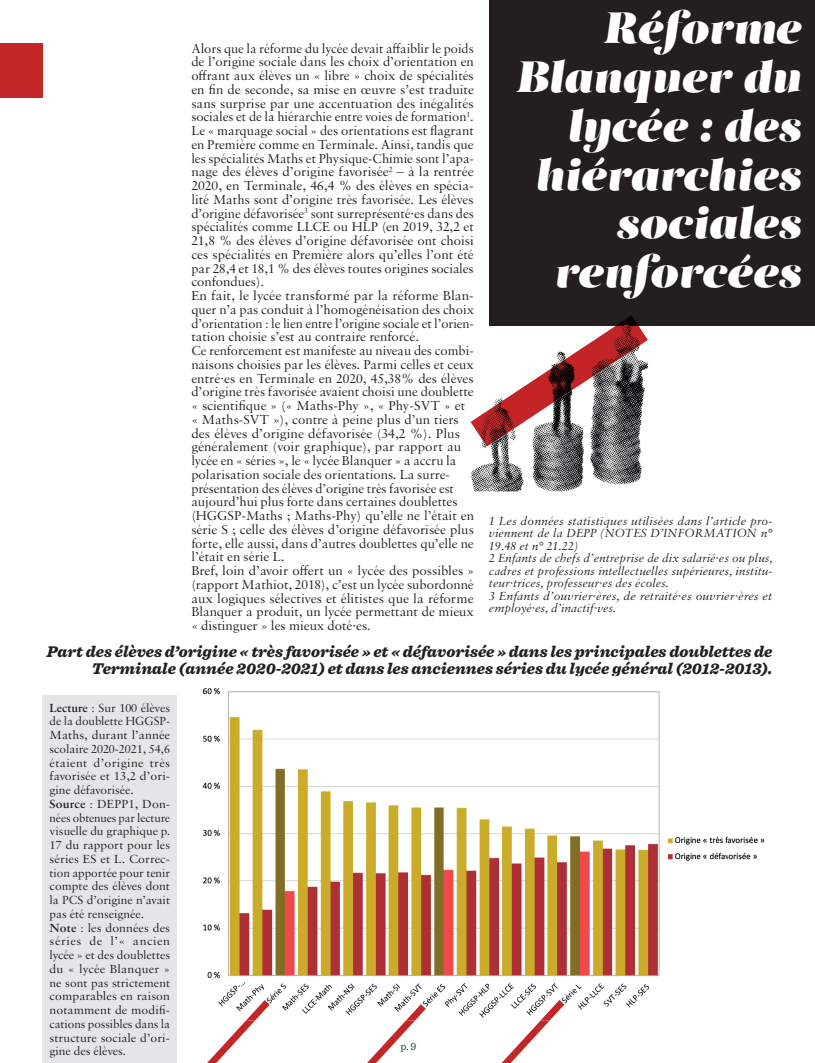
<style>
.page{position:relative;width:815px;height:1063px;background:#fff}
.page>*{position:absolute;margin:0;border:0;box-sizing:border-box;transform-origin:0 0}
.t1{font:43.75px/48.8px "Salome Italic 0 wt";color:#fff;text-align:right}
.t2{font:italic 900 16.25px/16.2px "Sentinel";color:#231f20;text-align:right}
.t3{font:13.75px/13.8px "Sabon MT Pro";color:#231f20}
.t4{font:12.5px/13.8px "Sabon MT Pro";color:#231f20}
.t5{font:italic 12.5px/12.5px "Sabon MT Pro";color:#231f20}
.t6{font:11.25px "Sentinel";color:#2a4d4b}
.s1{font-weight:600}
</style>
<div class="page">
<div style="left:489px;top:0;width:326px;height:326px;background:#231f20"></div>
<img style="left:202px;top:688px;width:563px;height:330px">
<div style="left:43px;top:695px;width:134px;height:368px;background:#e4e5e7"></div>
<img style="left:470px;top:366px;width:179px;height:125px">
<img style="left:471px;top:326px;width:177px;height:121px">
<img style="left:616px;top:315px;width:22px;height:11px">
<svg style="left:207px;top:1020px;width:48px;height:43px"></svg>
<img style="left:246px;top:1000px;width:24px;height:20px">
<svg style="left:367px;top:1020px;width:48px;height:43px"></svg>
<img style="left:406px;top:1004px;width:20px;height:16px">
<svg style="left:502px;top:1020px;width:48px;height:43px"></svg>
<img style="left:541px;top:1000px;width:23px;height:20px">
<div style="left:0;top:43px;width:43px;height:55px;background:#c32627"></div>
<p class="t3" style="left:191px;top:41px;width:284px">Alors que la réforme du lycée devait affaiblir le poids de l’origine sociale dans les choix d’orientation en offrant aux élèves un « libre » choix de spécialités en fin de seconde, sa mise en œuvre s’est traduite sans surprise par une accentuation des inégalités sociales et de la hiérarchie entre voies de formation<sup>1</sup>.<br>Le « marquage social » des orientations est flagrant en Première comme en Terminale. Ainsi, tandis que les spécialités Maths et Physique-Chimie sont l’apa&shy;nage des élèves d’origine favorisée<sup>2</sup> – à la rentrée 2020, en Terminale, 46,4 % des élèves en spécia&shy;lité Maths sont d’origine très favorisée. Les élèves d’origine défavorisée<sup>3</sup> sont surreprésenté·es dans des spécialités comme LLCE ou HLP (en 2019, 32,2 et 21,8 % des élèves d’origine défavorisée ont choisi ces spécialités en Première alors qu’elles l’ont été par 28,4 et 18,1 % des élèves toutes origines sociales confondues).<br>En fait, le lycée transformé par la réforme Blan&shy;quer n’a pas conduit à l’homogénéisation des choix d’orientation : le lien entre l’origine sociale et l’orien&shy;tation choisie s’est au contraire renforcé.<br>Ce renforcement est manifeste au niveau des combi&shy;naisons choisies par les élèves. Parmi celles et ceux entré·es en Terminale en 2020, 45,38% des élèves d’origine très favorisée avaient choisi une doublette « scientifique » (« Maths-Phy », « Phy-SVT » et « Maths-SVT »), contre à peine plus d’un tiers des élèves d’origine défavorisée (34,2 %). Plus généralement (voir graphique), par rapport au lycée en « séries », le « lycée Blanquer » a accru la polarisation sociale des orientations. La surre&shy;présentation des élèves d’origine très favorisée est aujourd’hui plus forte dans certaines doublettes (HGGSP-Maths ; Maths-Phy) qu’elle ne l’était en série S ; celle des élèves d’origine défavorisée plus forte, elle aussi, dans d’autres doublettes qu’elle ne l’était en série L.<br>Bref, loin d’avoir offert un « lycée des possibles » (rapport Mathiot, 2018), c’est un lycée subordonné aux logiques sélectives et élitistes que la réforme Blanquer a produit, un lycée permettant de mieux « distinguer » les mieux doté·es.</p>
<h1 class="t1" style="left:515px;top:3px;width:287px">Réforme<br>Blanquer du lycée : des hiérarchies sociales renforcées</h1>
<p class="t5" style="left:489px;top:514px;width:285px">1 Les données statistiques utilisées dans l’article pro&shy;viennent de la DEPP (NOTES D’INFORMATION n° 19.48 et n° 21.22)<br>2 Enfants de chefs d’entreprise de dix salarié·es ou plus, cadres et professions intellectuelles supérieures, institu&shy;teur·trices, professeur·es des écoles.<br>3 Enfants d’ouvrier·ères, de retraité·es ouvrier·ères et employé·es, d’inactif·ves.</p>
<p class="t2" style="left:47px;top:643px;width:727px">Part des élèves d’origine « très favorisée » et « défavorisée » dans les principales doublettes de<br>Terminale (année 2020-2021) et dans les anciennes séries du lycée général (2012-2013).</p>
<p class="t4" style="left:50px;top:701px;width:122px"><span class="s1">Lecture</span> : Sur 100 élèves de la doublette HGGSP-<br>Maths, durant l’année scolaire 2020-2021, 54,6 étaient d’origine très favorisée et 13,2 d’ori&shy;gine défavorisée.<br><span class="s1">Source</span> : DEPP1, Don&shy;nées obtenues par lecture visuelle du graphique p.<br>17 du rapport pour les séries ES et L. Correc&shy;tion apportée pour tenir compte des élèves dont la PCS d’origine n’avait pas été renseignée.<br><span class="s1">Note</span> : les données des séries de l’« ancien lycée » et des doublettes du « lycée Blanquer » ne sont pas strictement comparables en raison notamment de modifi&shy;cations possibles dans la structure sociale d’ori&shy;gine des élèves.</p>
<p class="t6" style="left:400px;top:1038px;width:18px">p. 9</p>
</div>
